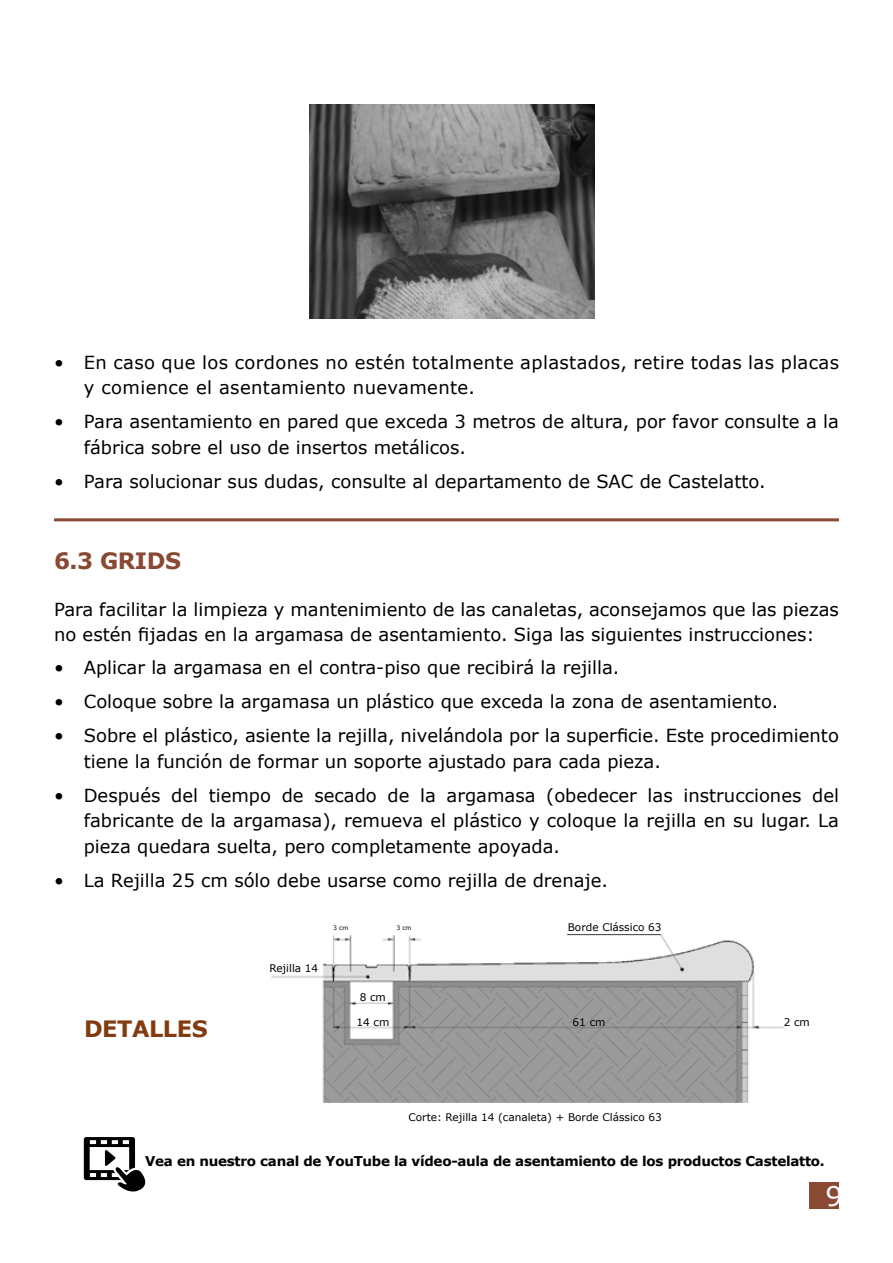
<style>
.page{position:relative;width:893px;height:1263px;background:#fff}
.page>*{position:absolute;margin:0;border:0;box-sizing:border-box;transform-origin:0 0}
.t1{font:27px "Verdana";color:#fff}
.t2{font:700 22.5px "Verdana";letter-spacing:-.02em;color:#894933}
.t3{font:700 22.5px "Verdana";letter-spacing:-.02em;color:#823b0f}
.t4{font:18px/25.5px "Verdana";color:#000}
.t5{font:18px/25.5px "Verdana";letter-spacing:.02em;color:#000}
.t6{font:700 13.5px "Verdana";letter-spacing:-.02em;color:#000}
.t7{font:10.5px "Verdana";color:#000}
.t8{font:6.15px "Verdana";color:#000}
</style>
<div class="page">
<hr style="left:54px;top:518px;width:785px;height:3px;background:#894933">
<div style="left:809px;top:1182px;width:30px;height:27px;background:#894933"></div>
<svg style="left:84px;top:1137px;width:62px;height:55px"></svg>
<img style="left:310px;top:104px;width:285px;height:214px">
<img style="left:271px;top:935px;width:513px;height:167px">
<p class="t5" style="left:84px;top:349px;width:757px;text-indent:-30px">• En caso que los cordones no estén totalmente aplastados, retire todas las placas y comience el asentamiento nuevamente.</p>
<p class="t4" style="left:84px;top:409px;width:757px;text-indent:-30px">• Para asentamiento en pared que exceda 3 metros de altura, por favor consulte a la fábrica sobre el uso de insertos metálicos.</p>
<p class="t4" style="left:54px;top:468px;width:713px">• Para solucionar sus dudas, consulte al departamento de SAC de Castelatto.</p>
<p class="t2" style="left:54px;top:544px;width:127px">6.3 GRIDS</p>
<p class="t4" style="left:54px;top:596px;width:786px">Para facilitar la limpieza y mantenimiento de las canaletas, aconsejamos que las piezas no estén fijadas en la argamasa de asentamiento. Siga las siguientes instrucciones:</p>
<p class="t4" style="left:54px;top:654px;width:567px">• Aplicar la argamasa en el contra-piso que recibirá la rejilla.</p>
<p class="t4" style="left:54px;top:688px;width:726px">• Coloque sobre la argamasa un plástico que exceda la zona de asentamiento.</p>
<p class="t4" style="left:84px;top:722px;width:757px;text-indent:-30px">• Sobre el plástico, asiente la rejilla, nivelándola por la superficie. Este procedimiento tiene la función de formar un soporte ajustado para cada pieza.</p>
<p class="t4" style="left:84px;top:782px;width:757px;text-align:justify;text-indent:-30px">• Después del tiempo de secado de la argamasa (obedecer las instrucciones del fabricante de la argamasa), remueva el plástico y coloque la rejilla en su lugar. La pieza quedara suelta, pero completamente apoyada.</p>
<p class="t4" style="left:54px;top:867px;width:555px">• La Rejilla 25 cm sólo debe usarse como rejilla de drenaje.</p>
<p class="t3" style="left:84px;top:1013px;width:64px">DETALL</p>
<p class="t3" style="left:177px;top:1013px;width:30px">ES</p>
<p class="t7" style="left:269px;top:961px;width:50px">Rejilla 14</p>
<p class="t8" style="left:333px;top:923px;width:17px">3 cm</p>
<p class="t8" style="left:396px;top:923px;width:17px">3 cm</p>
<p class="t7" style="left:568px;top:920px;width:95px">Borde Clássico 63</p>
<p class="t7" style="left:360px;top:990px;width:28px">8 cm</p>
<p class="t7" style="left:356px;top:1015px;width:34px">14 cm</p>
<p class="t7" style="left:572px;top:1015px;width:34px">61 cm</p>
<p class="t7" style="left:784px;top:1015px;width:28px">2 cm</p>
<p class="t7" style="left:408px;top:1109px;width:255px">Corte: Rejilla 14 (canaleta) + Borde Clássico 63</p>
<p class="t6" style="left:145px;top:1152px;width:681px">Vea en nuestro canal de YouTube la vídeo-aula de asentamiento de los productos Castelatto.</p>
<h1 class="t1" style="left:826px;top:1178px;width:19px">9</h1>
</div>
